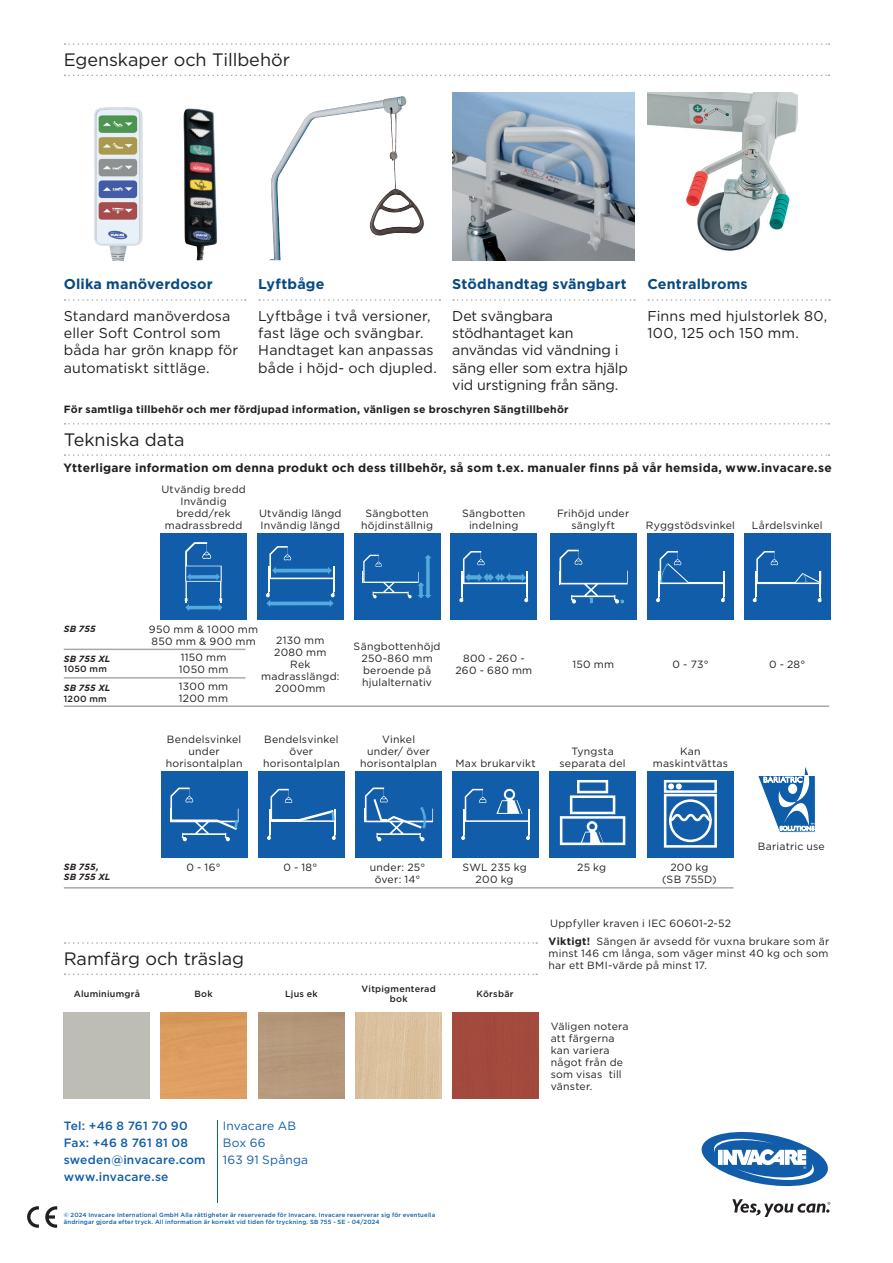
<style>
.page{position:relative;width:893px;height:1263px;background:#fff}
.page>*{position:absolute;margin:0;border:0;box-sizing:border-box;transform-origin:0 0}
.t1{font:18px "Gotham";letter-spacing:-.005em;color:#231f20}
.t2{font:14.25px/17.2px "Gotham";letter-spacing:.005em;color:#231f20}
.t3{font:700 14.25px "Gotham";letter-spacing:.015em;color:#084a81}
.t4{font:700 12px "Gotham";letter-spacing:.02em;color:#231f20}
.t5{font:500 12px/17.2px "Gotham";letter-spacing:.02em;color:#115da9}
.t6{font:12px/17.2px "Gotham";letter-spacing:.02em;color:#115da9}
.t7{font:10.5px/12px "Gotham";letter-spacing:.02em;color:#231f20;text-align:center}
.t8{font:700 10.5px "Gotham";letter-spacing:.025em;color:#231f20}
.t9{font:500 9px/10.5px "Gotham";letter-spacing:.03em;color:#231f20;text-align:center}
.t10{font:italic 700 9px "Gotham";letter-spacing:.03em;color:#231f20}
.t11{font:500 6px/7.2px "Gotham";letter-spacing:.025em;color:#115da9}
.s1{font-weight:700}
</style>
<div class="page">
<svg style="left:45px;top:1206px;width:12px;height:22px"></svg>
<svg style="left:27px;top:1206px;width:12px;height:22px"></svg>
<hr style="left:217px;top:1120px;width:1px;height:82px;background:#115da9">
<hr style="left:64px;top:649px;width:182px;height:1px;background:#a7a9a9">
<hr style="left:64px;top:887px;width:669px;height:1px;background:#a7a9a9">
<svg style="left:65px;top:423px;width:764px;height:2px"></svg>
<svg style="left:65px;top:454px;width:764px;height:2px"></svg>
<div style="left:161px;top:533px;width:86px;height:87px;background:#115da9"></div>
<svg style="left:185px;top:542px;width:37px;height:69px"></svg>
<div style="left:257px;top:533px;width:86px;height:87px;background:#115da9"></div>
<svg style="left:266px;top:546px;width:69px;height:61px"></svg>
<div style="left:354px;top:533px;width:86px;height:87px;background:#115da9"></div>
<svg style="left:363px;top:555px;width:68px;height:43px"></svg>
<div style="left:451px;top:533px;width:86px;height:87px;background:#115da9"></div>
<svg style="left:459px;top:551px;width:69px;height:51px"></svg>
<div style="left:647px;top:533px;width:87px;height:87px;background:#115da9"></div>
<svg style="left:656px;top:551px;width:69px;height:51px"></svg>
<div style="left:744px;top:533px;width:86px;height:87px;background:#115da9"></div>
<svg style="left:753px;top:551px;width:69px;height:51px"></svg>
<div style="left:161px;top:771px;width:86px;height:86px;background:#115da9"></div>
<svg style="left:170px;top:787px;width:69px;height:54px"></svg>
<div style="left:258px;top:771px;width:86px;height:86px;background:#115da9"></div>
<svg style="left:267px;top:789px;width:69px;height:51px"></svg>
<div style="left:550px;top:533px;width:86px;height:87px;background:#115da9"></div>
<svg style="left:559px;top:550px;width:69px;height:53px"></svg>
<div style="left:356px;top:771px;width:86px;height:86px;background:#115da9"></div>
<svg style="left:364px;top:787px;width:69px;height:54px"></svg>
<div style="left:453px;top:771px;width:86px;height:86px;background:#115da9"></div>
<svg style="left:461px;top:789px;width:69px;height:51px"></svg>
<div style="left:550px;top:771px;width:86px;height:86px;background:#115da9"></div>
<svg style="left:560px;top:780px;width:65px;height:65px"></svg>
<hr style="left:64px;top:677px;width:182px;height:2px;background:#a7a9a9">
<hr style="left:64px;top:705px;width:765px;height:2px;background:#a7a9a9">
<svg style="left:65px;top:942px;width:472px;height:2px"></svg>
<svg style="left:65px;top:973px;width:472px;height:2px"></svg>
<svg style="left:701px;top:1131px;width:127px;height:56px"></svg>
<svg style="left:732px;top:1199px;width:98px;height:18px"></svg>
<div style="left:161px;top:1013px;width:86px;height:86px;background:#dd9d60"></div>
<div style="left:452px;top:1013px;width:86px;height:86px;background:#a34a3d"></div>
<img style="left:356px;top:1013px;width:86px;height:86px">
<svg style="left:758px;top:767px;width:58px;height:66px"></svg>
<svg style="left:65px;top:43px;width:764px;height:2px"></svg>
<svg style="left:65px;top:75px;width:764px;height:1px"></svg>
<svg style="left:65px;top:299px;width:181px;height:2px"></svg>
<svg style="left:259px;top:299px;width:181px;height:2px"></svg>
<svg style="left:648px;top:299px;width:182px;height:2px"></svg>
<img style="left:647px;top:92px;width:151px;height:159px">
<img style="left:184px;top:108px;width:33px;height:152px">
<img style="left:269px;top:96px;width:155px;height:164px">
<img style="left:452px;top:92px;width:183px;height:168px">
<svg style="left:453px;top:299px;width:182px;height:2px"></svg>
<div style="left:647px;top:771px;width:86px;height:86px;background:#115da9"></div>
<svg style="left:664px;top:780px;width:53px;height:68px"></svg>
<img style="left:94px;top:107px;width:49px;height:153px">
<h1 class="t1" style="left:64px;top:48px;width:228px">Egenskaper och Tillbehör</h1>
<h2 class="t3" style="left:64px;top:274px;width:151px">Olika manöverdosor</h2>
<h2 class="t2" style="left:64px;top:307px;width:176px">Standard manöverdosa eller Soft Control som båda har grön knapp för automatiskt sittläge.</h2>
<h2 class="t3" style="left:258px;top:274px;width:68px">Lyftbåge</h2>
<h2 class="t2" style="left:258px;top:307px;width:180px">Lyftbåge i två versioner, fast läge och svängbar.<br>Handtaget kan anpassas både i höjd- och djupled.</h2>
<h2 class="t3" style="left:452px;top:274px;width:176px">Stödhandtag svängbart</h2>
<h2 class="t2" style="left:452px;top:307px;width:177px">Det svängbara stödhantaget kan användas vid vändning i säng eller som extra hjälp vid urstigning från säng.</h2>
<p class="t8" style="left:64px;top:402px;width:506px">För samtliga tillbehör och mer fördjupad information, vänligen se broschyren Sängtillbehör</p>
<h1 class="t1" style="left:64px;top:428px;width:122px">Tekniska data</h1>
<h2 class="t3" style="left:647px;top:274px;width:102px">Centralbroms</h2>
<h2 class="t2" style="left:647px;top:307px;width:181px">Finns med hjulstorlek 80,<br>100, 125 och 150 mm.</h2>
<p class="t4" style="left:64px;top:460px;width:770px">Ytterligare information om denna produkt och dess tillbehör, så som t.ex. manualer finns på vår hemsida, www.invacare.se</p>
<p class="t10" style="left:64px;top:623px;width:33px">SB 755</p>
<p class="t10" style="left:64px;top:652px;width:48px">SB 755 XL</p>
<p class="t9" style="left:64px;top:663px;width:45px">1050 mm</p>
<p class="t10" style="left:64px;top:682px;width:48px">SB 755 XL</p>
<p class="t9" style="left:64px;top:693px;width:45px">1200 mm</p>
<p class="t7" style="left:161px;top:483px;width:86px">Utvändig bredd<br>Invändig bredd/rek madrassbredd</p>
<p class="t7" style="left:259px;top:507px;width:84px;text-align:left">Utvändig längd<br>Invändig längd</p>
<p class="t7" style="left:361px;top:507px;width:74px">Sängbotten höjdinställnig</p>
<p class="t7" style="left:462px;top:507px;width:65px">Sängbotten indelning</p>
<p class="t7" style="left:557px;top:507px;width:74px">Frihöjd under sänglyft</p>
<p class="t7" style="left:646px;top:519px;width:91px">Ryggstödsvinkel</p>
<p class="t7" style="left:752px;top:519px;width:72px">Lårdelsvinkel</p>
<p class="t7" style="left:149px;top:623px;width:111px;text-align:left">950 mm &amp; 1000 mm<br>850 mm &amp; 900 mm</p>
<p class="t7" style="left:179px;top:651px;width:51px;text-align:left">1150 mm<br>1050 mm</p>
<p class="t7" style="left:179px;top:679px;width:51px;text-align:left">1300 mm<br>1200 mm</p>
<p class="t7" style="left:261px;top:634px;width:80px">2130 mm<br>2080 mm<br>Rek madrasslängd:<br>2000mm</p>
<p class="t7" style="left:354px;top:640px;width:88px">Sängbottenhöjd<br>250-860 mm beroende på hjulalternativ</p>
<p class="t7" style="left:166px;top:733px;width:78px">Bendelsvinkel under horisontalplan</p>
<p class="t7" style="left:263px;top:733px;width:78px">Bendelsvinkel över horisontalplan</p>
<p class="t7" style="left:360px;top:733px;width:78px">Vinkel<br>under/ över horisontalplan</p>
<p class="t7" style="left:455px;top:652px;width:78px">800 - 260 -<br>260 - 680 mm</p>
<p class="t7" style="left:673px;top:658px;width:37px">0 - 73°</p>
<p class="t7" style="left:769px;top:658px;width:38px">0 - 28°</p>
<p class="t7" style="left:572px;top:658px;width:43px">150 mm</p>
<p class="t7" style="left:455px;top:757px;width:82px">Max brukarvikt</p>
<p class="t7" style="left:559px;top:745px;width:68px">Tyngsta separata del</p>
<p class="t7" style="left:653px;top:745px;width:77px">Kan maskintvättas</p>
<p class="t7" style="left:758px;top:840px;width:68px">Bariatric use</p>
<p class="t10" style="left:64px;top:860px;width:37px">SB 755,</p>
<p class="t7" style="left:187px;top:861px;width:35px">0 - 16°</p>
<p class="t7" style="left:283px;top:861px;width:36px">0 - 18°</p>
<p class="t10" style="left:64px;top:871px;width:48px">SB 755 XL</p>
<p class="t7" style="left:370px;top:861px;width:57px">under: 25° över: 14°</p>
<p class="t7" style="left:462px;top:861px;width:66px">SWL 235 kg<br>200 kg</p>
<h1 class="t1" style="left:64px;top:947px;width:182px">Ramfärg och träslag</h1>
<p class="t9" style="left:74px;top:988px;width:68px">Aluminiumgrå</p>
<p class="t9" style="left:194px;top:988px;width:20px">Bok</p>
<p class="t9" style="left:477px;top:988px;width:38px">Körsbär</p>
<p class="t9" style="left:362px;top:983px;width:76px">Vitpigmenterad bok</p>
<p class="t9" style="left:285px;top:988px;width:34px">Ljus ek</p>
<p class="t5" style="left:64px;top:1117px;width:143px">Tel: +46 8 761 70 90<br>Fax: +46 8 761 81 08 sweden@invacare.com www.invacare.se</p>
<p class="t6" style="left:223px;top:1116px;width:87px">Invacare AB<br>Box 66<br>163 91 Spånga</p>
<p class="t11" style="left:64px;top:1211px;width:373px">© 2024 Invacare International GmbH Alla rättigheter är reserverade för Invacare. Invacare reserverar sig för eventuella ändringar gjorda efter tryck. All information är korrekt vid tiden för tryckning. SB 755 - SE - 04/2024</p>
<p class="t7" style="left:577px;top:861px;width:31px">25 kg</p>
<p class="t7" style="left:662px;top:861px;width:56px">200 kg (SB 755D)</p>
<p class="t7" style="left:550px;top:917px;width:182px">Uppfyller kraven i IEC 60601-2-52</p>
<p class="t7" style="left:549px;top:935px;width:282px;text-align:justify"><span class="s1">Viktigt!</span> Sängen är avsedd för vuxna brukare som är minst 146 cm långa, som väger minst 40 kg och som har ett BMI-värde på minst 17.</p>
<p class="t7" style="left:551px;top:1020px;width:80px;text-align:left">Väligen notera att färgerna kan variera något från de som visas till vänster.</p>
</div>
